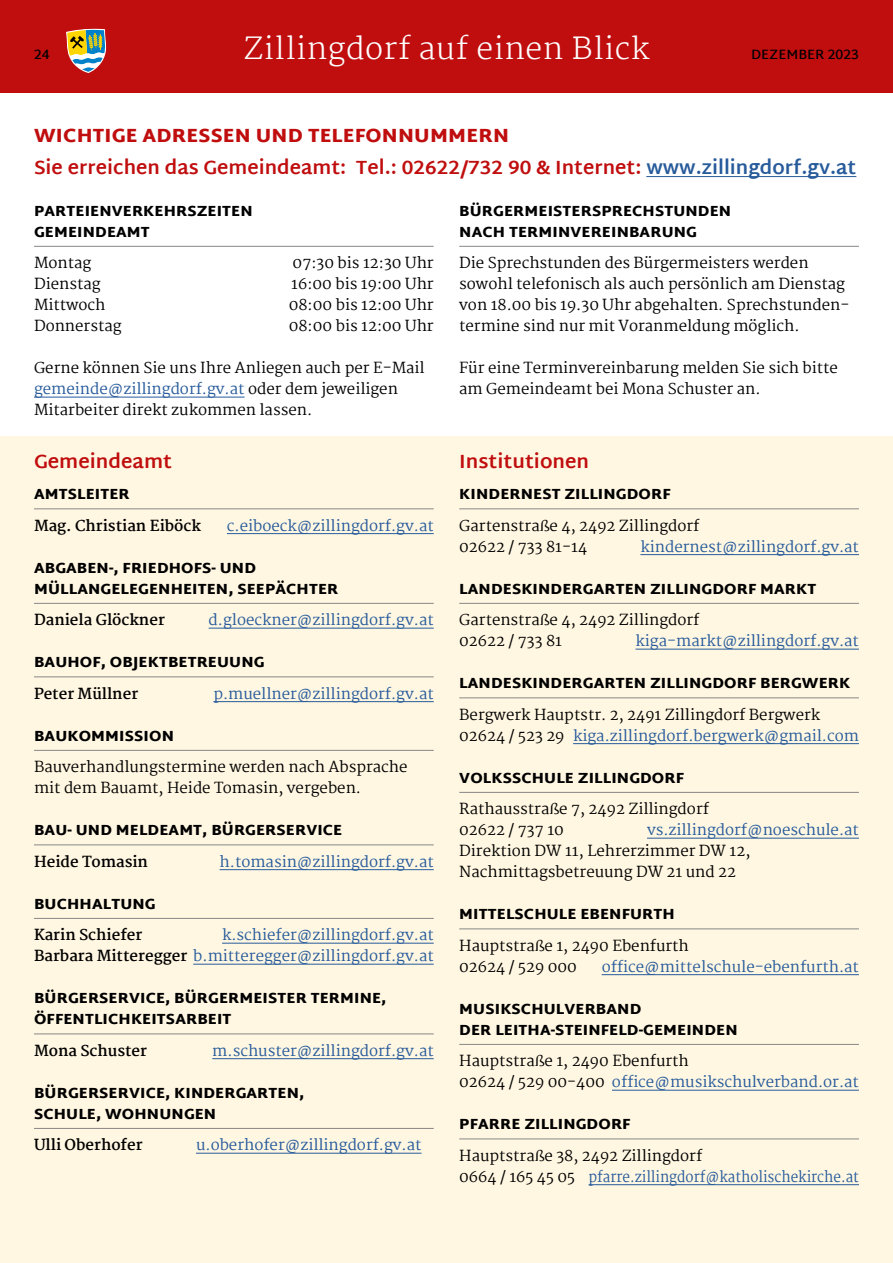
<style>
.page{position:relative;width:893px;height:1263px;background:#fff}
.page>*{position:absolute;margin:0;border:0;box-sizing:border-box;transform-origin:0 0}
.t1{font:200 30px "Martel";letter-spacing:.02em;color:#fff}
.t2{font:700 19.5px/31.5px "Martel Sans";color:#c00d0e}
.t3{font:15px/21px "Martel";color:#000}
.t4{font:900 15px/21px "Martel Sans";letter-spacing:.01em;color:#000}
.t5{font:15px/21px "Martel";color:#275b9b;text-align:right}
.t6{font:700 15px "Martel";color:#000}
.t7{font:600 13.5px "Martel Sans";color:#000}
.s1{font-weight:900}
.s2{color:#275b9b}
.s3{font-weight:700;color:#000}
</style>
<div class="page">
<div style="left:0;top:436px;width:893px;height:827px;background:#fff7e2"></div>
<div style="left:0;top:0;width:893px;height:93px;background:#c00d0e"></div>
<svg style="left:66px;top:28px;width:40px;height:45px"></svg>
<hr style="left:646px;top:176px;width:210px;height:1px;background:#275b9b">
<hr style="left:459px;top:508px;width:400px;height:1px;background:#878787">
<hr style="left:640px;top:554px;width:219px;height:1px;background:#275b9b">
<hr style="left:459px;top:603px;width:400px;height:1px;background:#878787">
<hr style="left:635px;top:649px;width:224px;height:1px;background:#275b9b">
<hr style="left:459px;top:697px;width:400px;height:1px;background:#878787">
<hr style="left:573px;top:743px;width:286px;height:1px;background:#275b9b">
<hr style="left:459px;top:792px;width:400px;height:1px;background:#878787">
<hr style="left:647px;top:838px;width:212px;height:1px;background:#275b9b">
<hr style="left:459px;top:928px;width:400px;height:1px;background:#878787">
<hr style="left:602px;top:974px;width:257px;height:1px;background:#275b9b">
<hr style="left:459px;top:1044px;width:400px;height:1px;background:#878787">
<hr style="left:612px;top:1090px;width:247px;height:1px;background:#275b9b">
<hr style="left:459px;top:1138px;width:400px;height:1px;background:#878787">
<hr style="left:588px;top:1184px;width:271px;height:1px;background:#275b9b">
<hr style="left:34px;top:508px;width:400px;height:1px;background:#878787">
<hr style="left:227px;top:533px;width:207px;height:1px;background:#275b9b">
<hr style="left:34px;top:603px;width:400px;height:1px;background:#878787">
<hr style="left:209px;top:628px;width:225px;height:1px;background:#275b9b">
<hr style="left:34px;top:676px;width:400px;height:1px;background:#878787">
<hr style="left:213px;top:701px;width:221px;height:1px;background:#275b9b">
<hr style="left:34px;top:750px;width:400px;height:1px;background:#878787">
<hr style="left:34px;top:844px;width:400px;height:1px;background:#878787">
<hr style="left:220px;top:869px;width:214px;height:1px;background:#275b9b">
<hr style="left:34px;top:918px;width:400px;height:1px;background:#878787">
<hr style="left:222px;top:943px;width:212px;height:1px;background:#275b9b">
<hr style="left:193px;top:964px;width:241px;height:1px;background:#275b9b">
<hr style="left:34px;top:1033px;width:400px;height:1px;background:#878787">
<hr style="left:212px;top:1058px;width:222px;height:1px;background:#275b9b">
<hr style="left:34px;top:1128px;width:400px;height:1px;background:#878787">
<hr style="left:196px;top:1153px;width:226px;height:1px;background:#275b9b">
<hr style="left:34px;top:246px;width:400px;height:1px;background:#878787">
<hr style="left:34px;top:397px;width:211px;height:1px;background:#275b9b">
<hr style="left:459px;top:246px;width:400px;height:1px;background:#878787">
<p class="t7" style="left:34px;top:47px;width:17px">24</p>
<h1 class="t1" style="left:244px;top:31px;width:407px">Zillingdorf auf einen Blick</h1>
<p class="t7" style="left:751px;top:47px;width:109px">DEZEMBER 2023</p>
<h2 class="t2" style="left:34px;top:120px;width:824px"><span class="s1">WICHTIGE ADRESSEN UND TELEFONNUMMERN<br></span>Sie erreichen das Gemeindeamt: Tel.: 02622/732 90 &amp; Internet: <span class="s2">www.zillingdorf.gv.at</span></h2>
<p class="t4" style="left:34px;top:200px;width:220px">PARTEIENVERKEHRSZEITEN<br>GEMEINDEAMT</p>
<p class="t3" style="left:34px;top:252px;width:59px">Montag</p>
<p class="t3" style="left:293px;top:252px;width:143px">07:30 bis 12:30 Uhr</p>
<p class="t3" style="left:34px;top:273px;width:68px">Dienstag</p>
<p class="t3" style="left:291px;top:273px;width:144px">16:00 bis 19:00 Uhr</p>
<p class="t3" style="left:34px;top:294px;width:73px">Mittwoch</p>
<p class="t3" style="left:289px;top:294px;width:146px">08:00 bis 12:00 Uhr</p>
<p class="t3" style="left:34px;top:315px;width:89px">Donnerstag</p>
<p class="t3" style="left:289px;top:315px;width:146px">08:00 bis 12:00 Uhr</p>
<p class="t3" style="left:34px;top:357px;width:392px">Gerne können Sie uns Ihre Anliegen auch per E-Mail <span class="s2">gemeinde@zillingdorf.gv.at</span> oder dem jeweiligen<br>Mitarbeiter direkt zukommen lassen.</p>
<h2 class="t2" style="left:34px;top:445px;width:140px">Gemeindeamt</h2>
<p class="t4" style="left:34px;top:483px;width:97px">AMTSLEITER</p>
<p class="t6" style="left:34px;top:517px;width:168px">Mag. Christian Eiböck</p>
<p class="t5" style="left:227px;top:515px;width:208px">c.eiboeck@zillingdorf.gv.at</p>
<p class="t4" style="left:34px;top:557px;width:306px">ABGABEN-, FRIEDHOFS- UND<br>MÜLLANGELEGENHEITEN, SEEPÄCHTER</p>
<p class="t6" style="left:34px;top:611px;width:132px">Daniela Glöckner</p>
<p class="t5" style="left:209px;top:609px;width:227px">d.gloeckner@zillingdorf.gv.at</p>
<p class="t4" style="left:34px;top:651px;width:232px">BAUHOF, OBJEKTBETREUUNG</p>
<p class="t6" style="left:34px;top:685px;width:106px">Peter Müllner</p>
<p class="t5" style="left:213px;top:683px;width:222px">p.muellner@zillingdorf.gv.at</p>
<p class="t4" style="left:34px;top:725px;width:141px">BAUKOMMISSION</p>
<p class="t3" style="left:34px;top:756px;width:375px">Bauverhandlungstermine werden nach Absprache mit dem Bauamt, Heide Tomasin, vergeben.</p>
<p class="t4" style="left:34px;top:819px;width:310px">BAU- UND MELDEAMT, BÜRGERSERVICE</p>
<p class="t6" style="left:34px;top:853px;width:116px">Heide Tomasin</p>
<p class="t5" style="left:220px;top:851px;width:216px">h.tomasin@zillingdorf.gv.at</p>
<p class="t4" style="left:34px;top:893px;width:123px">BUCHHALTUNG</p>
<p class="t6" style="left:34px;top:926px;width:110px">Karin Schiefer</p>
<p class="t5" style="left:34px;top:924px;width:401px">k.schiefer@zillingdorf.gv.at<br><span class="s3">Barbara Mitteregger</span> b.mitteregger@zillingdorf.gv.at</p>
<p class="t4" style="left:34px;top:987px;width:354px">BÜRGERSERVICE, BÜRGERMEISTER TERMINE,<br>ÖFFENTLICHKEITSARBEIT</p>
<p class="t6" style="left:34px;top:1042px;width:115px">Mona Schuster</p>
<p class="t5" style="left:212px;top:1040px;width:223px">m.schuster@zillingdorf.gv.at</p>
<p class="t4" style="left:34px;top:1082px;width:272px">BÜRGERSERVICE, KINDERGARTEN,<br>SCHULE, WOHNUNGEN</p>
<p class="t6" style="left:34px;top:1136px;width:110px">Ulli Oberhofer</p>
<p class="t5" style="left:196px;top:1134px;width:227px">u.oberhofer@zillingdorf.gv.at</p>
<p class="t4" style="left:459px;top:200px;width:273px">BÜRGERMEISTERSPRECHSTUNDEN<br>NACH TERMINVEREINBARUNG</p>
<p class="t3" style="left:459px;top:252px;width:389px">Die Sprechstunden des Bürgermeisters werden sowohl telefonisch als auch persönlich am Dienstag von 18.00 bis 19.30 Uhr abgehalten. Sprechstunden&shy;termine sind nur mit Voranmeldung möglich.</p>
<p class="t3" style="left:459px;top:357px;width:380px">Für eine Terminvereinbarung melden Sie sich bitte am Gemeindeamt bei Mona Schuster an.</p>
<h2 class="t2" style="left:459px;top:445px;width:131px">Institutionen</h2>
<p class="t4" style="left:459px;top:483px;width:213px">KINDERNEST ZILLINGDORF</p>
<p class="t3" style="left:459px;top:515px;width:242px">Gartenstraße 4, 2492 Zillingdorf<br>02622 / 733 81-14</p>
<p class="t5" style="left:640px;top:536px;width:220px">kindernest@zillingdorf.gv.at</p>
<p class="t4" style="left:459px;top:578px;width:358px">LANDESKINDERGARTEN ZILLINGDORF MARKT</p>
<p class="t3" style="left:459px;top:609px;width:242px">Gartenstraße 4, 2492 Zillingdorf<br>02622 / 733 81</p>
<p class="t5" style="left:635px;top:630px;width:225px">kiga-markt@zillingdorf.gv.at</p>
<p class="t4" style="left:459px;top:672px;width:392px">LANDESKINDERGARTEN ZILLINGDORF BERGWERK</p>
<p class="t3" style="left:459px;top:704px;width:401px">Bergwerk Hauptstr. 2, 2491 Zillingdorf Bergwerk<br>02624 / 523 29 <span class="s2">kiga.zillingdorf.bergwerk@gmail.com</span></p>
<p class="t4" style="left:459px;top:767px;width:226px">VOLKSSCHULE ZILLINGDORF</p>
<p class="t3" style="left:459px;top:798px;width:251px">Rathausstraße 7, 2492 Zillingdorf<br>02622 / 737 10</p>
<p class="t5" style="left:647px;top:819px;width:213px">vs.zillingdorf@noeschule.at</p>
<p class="t3" style="left:459px;top:840px;width:293px">Direktion DW 11, Lehrerzimmer DW 12,<br>Nachmittagsbetreuung DW 21 und 22</p>
<p class="t4" style="left:459px;top:903px;width:217px">MITTELSCHULE EBENFURTH</p>
<p class="t3" style="left:459px;top:935px;width:231px">Hauptstraße 1, 2490 Ebenfurth<br>02624 / 529 000</p>
<p class="t5" style="left:602px;top:956px;width:259px">office@mittelschule-ebenfurth.at</p>
<p class="t4" style="left:459px;top:998px;width:280px">MUSIKSCHULVERBAND<br>DER LEITHA-STEINFELD-GEMEINDEN</p>
<p class="t3" style="left:459px;top:1050px;width:401px">Hauptstraße 1, 2490 Ebenfurth<br>02624 / 529 00-400 <span class="s2">office@musikschulverband.or.at</span></p>
<p class="t4" style="left:459px;top:1113px;width:173px">PFARRE ZILLINGDORF</p>
<p class="t3" style="left:459px;top:1145px;width:401px">Hauptstraße 38, 2492 Zillingdorf<br>0664 / 165 45 05 <span class="s2">pfarre.zillingdorf@katholischekirche.at</span></p>
</div>
